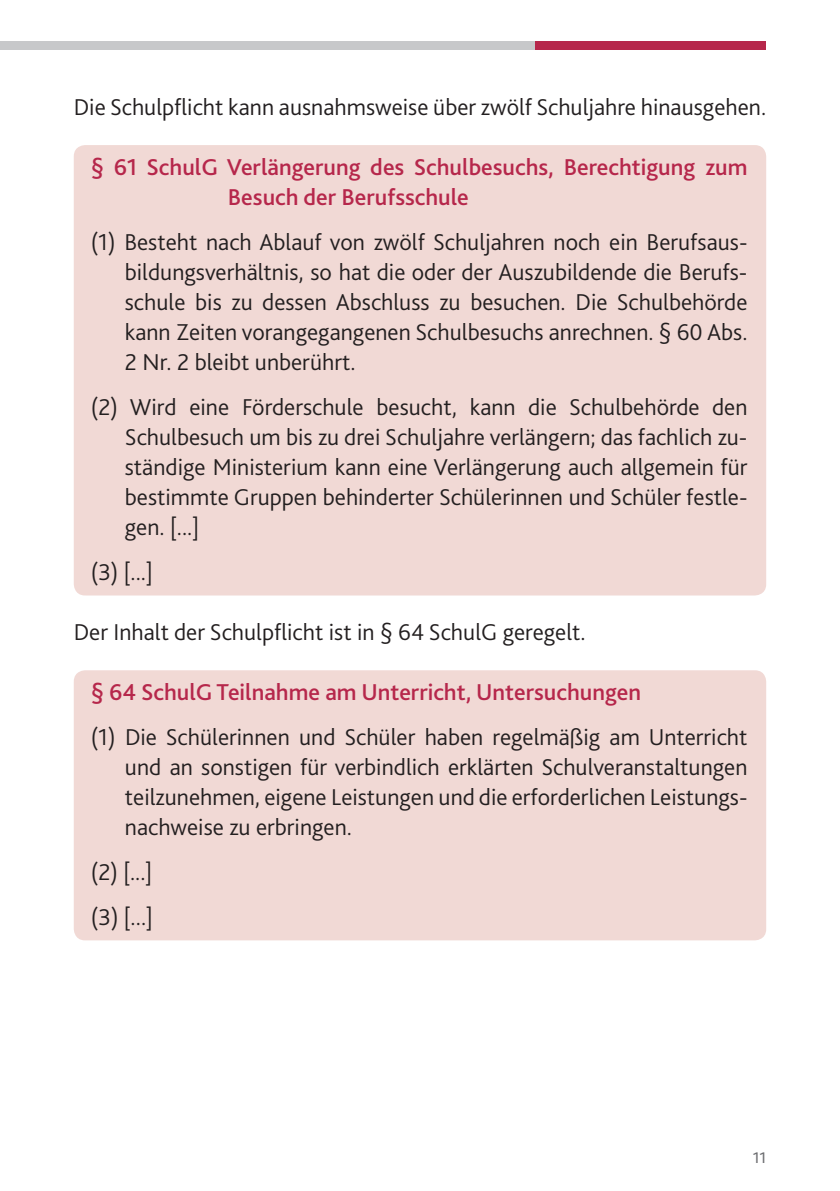
<style>
.page{position:relative;width:840px;height:1191px;background:#fff}
.page>*{position:absolute;margin:0;border:0;box-sizing:border-box;transform-origin:0 0}
.t1{font:300 24px/30px "Bliss 2";color:#231f20;text-align:justify}
.t2{font:500 24px/30px "Bliss 2";color:#b6274b}
.t3{font:16px "Bliss 2";color:#6c6d70}
</style>
<div class="page">
<div style="left:0;top:41px;width:535px;height:9px;background:#c7c8ca"></div>
<div style="left:535px;top:41px;width:230px;height:9px;background:#b6274b"></div>
<div style="left:74px;top:145px;width:691px;height:450px;background:#f1d9d5;border-radius:11px"></div>
<div style="left:74px;top:670px;width:691px;height:270px;background:#f1d9d5;border-radius:11px"></div>
<p class="t1" style="left:74px;top:91px;width:693px">Die Schulpflicht kann ausnahmsweise über zwölf Schuljahre hinausgehen.</p>
<p class="t2" style="left:228px;top:151px;width:520px;text-indent:-137px">§ 61 SchulG Verlängerung des Schulbesuchs, Berechtigung zum<br>Besuch der Berufsschule</p>
<p class="t1" style="left:125px;top:226px;width:624px;text-indent:-34px">(1) Besteht nach Ablauf von zwölf Schuljahren noch ein Berufsaus&shy;bildungsverhältnis, so hat die oder der Auszubildende die Berufs&shy;schule bis zu dessen Abschluss zu besuchen. Die Schulbehörde kann Zeiten vorangegangenen Schulbesuchs anrechnen. § 60 Abs.<br>2 N r. 2 bleibt unberührt.</p>
<p class="t1" style="left:125px;top:391px;width:624px;text-indent:-34px">(2) Wird eine Förderschule besucht, kann die Schulbehörde den Schulbesuch um bis zu drei Schuljahre verlängern; das fachlich zu&shy;ständige Ministerium kann eine Verlängerung auch allgemein für bestimmte Gruppen behinderter Schülerinnen und Schüler festle&shy;gen. [...]</p>
<p class="t1" style="left:91px;top:556px;width:63px">(3) [...]</p>
<p class="t1" style="left:74px;top:616px;width:513px">Der I nhalt der Schulpflicht ist in § 64 SchulG geregelt.</p>
<p class="t2" style="left:91px;top:676px;width:551px">§ 64 SchulG Teilnahme am Unterricht, Untersuchungen</p>
<p class="t1" style="left:125px;top:721px;width:623px;text-indent:-34px">(1) Die Schülerinnen und Schüler haben regelmäßig am U nterricht und an sonstigen für verbindlich erklärten Schulveranstaltungen teilzunehmen, eigene Leistungen und die erforderlichen Leistungs&shy;nachweise zu erbringen.</p>
<p class="t1" style="left:91px;top:849px;width:63px;line-height:45px">(2) [...] (3) [...]</p>
<p class="t3" style="left:752px;top:1147px;width:15px">11</p>
</div>
